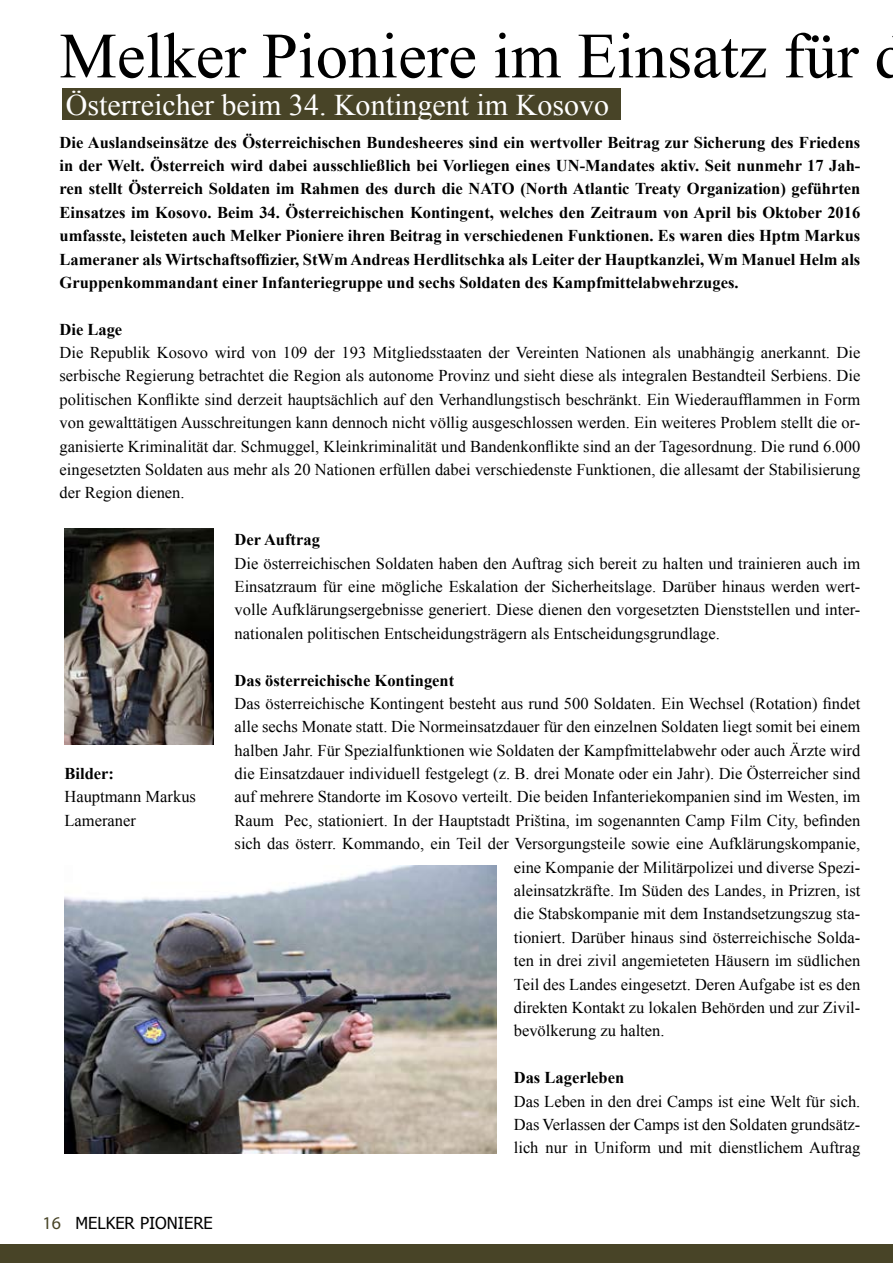
<style>
.page{position:relative;width:893px;height:1263px;background:#fff}
.page>*{position:absolute;margin:0;border:0;box-sizing:border-box;transform-origin:0 0}
.t1{font:64.5px "Times New Roman";color:#000}
.t2{font:30px "Times New Roman";color:#fff}
.t3{font:16.5px/23.4px "Times New Roman";color:#000;text-align:justify}
.t4{font:700 16.5px/23.4px "Times New Roman";color:#000;text-align:justify}
.t5{font:16.5px "Tahoma";color:#000}
.s1{font-family:"Myriad Pro";font-size:18px;color:#484427}
</style>
<div class="page">
<div style="left:62px;top:89px;width:559px;height:31px;background:#484427"></div>
<div style="left:0;top:1244px;width:893px;height:19px;background:#484427"></div>
<img style="left:64px;top:529px;width:149px;height:216px">
<img style="left:64px;top:865px;width:433px;height:288px">
<h1 class="t1" style="left:60px;top:12px;width:849px">Melker Pioniere im Einsatz für d</h1>
<h2 class="t2" style="left:66px;top:85px;width:545px">Österreicher beim 34. Kontingent im Kosovo</h2>
<p class="t4" style="left:60px;top:130px;width:802px">Die Auslandseinsätze des Österreichischen Bundesheeres sind ein wertvoller Beitrag zur Sicherung des Friedens in der Welt. Österreich wird dabei ausschließlich bei Vorliegen eines UN-Mandates aktiv. Seit nunmehr 17 Jah&shy;ren stellt Österreich Soldaten im Rahmen des durch die NATO (North Atlantic Treaty Organization) geführten Einsatzes im Kosovo. Beim 34. Österreichischen Kontingent, welches den Zeitraum von April bis Oktober 2016 umfasste, leisteten auch Melker Pioniere ihren Beitrag in verschiedenen Funktionen. Es waren dies Hptm Markus Lameraner als Wirtschaftsoffizier, StWm Andreas Herdlitschka als Leiter der Hauptkanzlei, Wm Manuel Helm als Gruppenkommandant einer Infanteriegruppe und sechs Soldaten des Kampfmittelabwehrzuges.</p>
<p class="t4" style="left:60px;top:317px;width:64px">Die Lage</p>
<p class="t3" style="left:60px;top:341px;width:802px">Die Republik Kosovo wird von 109 der 193 Mitgliedsstaaten der Vereinten Nationen als unabhängig anerkannt. Die serbische Regierung betrachtet die Region als autonome Provinz und sieht diese als integralen Bestandteil Serbiens. Die politischen Konflikte sind derzeit hauptsächlich auf den Verhandlungstisch beschränkt. Ein Wiederaufflammen in Form von gewalttätigen Ausschreitungen kann dennoch nicht völlig ausgeschlossen werden. Ein weiteres Problem stellt die or&shy;ganisierte Kriminalität dar. Schmuggel, Kleinkriminalität und Bandenkonflikte sind an der Tagesordnung. Die rund 6.000 eingesetzten Soldaten aus mehr als 20 Nationen erfüllen dabei verschiedenste Funktionen, die allesamt der Stabilisierung der Region dienen.</p>
<p class="t4" style="left:235px;top:527px;width:87px">Der Auftrag</p>
<p class="t3" style="left:235px;top:551px;width:627px">Die österreichischen Soldaten haben den Auftrag sich bereit zu halten und trainieren auch im Einsatzraum für eine mögliche Eskalation der Sicherheitslage. Darüber hinaus werden wert&shy;volle Aufklärungsergebnisse generiert. Diese dienen den vorgesetzten Dienststellen und inter&shy;nationalen politischen Entscheidungsträgern als Entscheidungsgrundlage.</p>
<p class="t4" style="left:235px;top:668px;width:221px">Das österreichische Kontingent</p>
<p class="t3" style="left:235px;top:691px;width:627px">Das österreichische Kontingent besteht aus rund 500 Soldaten. Ein Wechsel (Rotation) findet</p>
<p class="t3" style="left:235px;top:715px;width:627px">alle sechs Monate statt. Die Normeinsatzdauer für den einzelnen Soldaten liegt somit bei einem</p>
<p class="t3" style="left:235px;top:738px;width:627px">halben Jahr. Für Spezialfunktionen wie Soldaten der Kampfmittelabwehr oder auch Ärzte wird</p>
<p class="t3" style="left:235px;top:761px;width:627px">die Einsatzdauer individuell festgelegt (z. B. drei Monate oder ein Jahr). Die Österreicher sind</p>
<p class="t3" style="left:235px;top:785px;width:627px">auf mehrere Standorte im Kosovo verteilt. Die beiden Infanteriekompanien sind im Westen, im</p>
<p class="t3" style="left:235px;top:808px;width:627px">Raum Pec, stationiert. In der Hauptstadt Priština, im sogenannten Camp Film City, befinden</p>
<p class="t3" style="left:235px;top:832px;width:627px">sich das österr. Kommando, ein Teil der Versorgungsteile sowie eine Aufklärungskompanie,</p>
<p class="t3" style="left:514px;top:855px;width:348px">eine Kompanie der Militärpolizei und diverse Spezi-</p>
<p class="t3" style="left:514px;top:878px;width:348px">aleinsatzkräfte. Im Süden des Landes, in Prizren, ist</p>
<p class="t3" style="left:514px;top:902px;width:348px">die Stabskompanie mit dem Instandsetzungszug sta-</p>
<p class="t3" style="left:514px;top:925px;width:348px">tioniert. Darüber hinaus sind österreichische Solda-</p>
<p class="t3" style="left:514px;top:949px;width:348px">ten in drei zivil angemieteten Häusern im südlichen</p>
<p class="t3" style="left:514px;top:972px;width:348px">Teil des Landes eingesetzt. Deren Aufgabe ist es den</p>
<p class="t3" style="left:514px;top:995px;width:348px">direkten Kontakt zu lokalen Behörden und zur Zivil-</p>
<p class="t3" style="left:514px;top:1019px;width:152px">bevölkerung zu halten.</p>
<p class="t4" style="left:514px;top:1065px;width:112px">Das Lagerleben</p>
<p class="t3" style="left:514px;top:1089px;width:348px">Das Leben in den drei Camps ist eine Welt für sich.<br>Das Verlassen der Camps ist den Soldaten grundsätz&shy;lich nur in Uniform und mit dienstlichem Auftrag</p>
<p class="t4" style="left:64px;top:761px;width:51px">Bilder:</p>
<p class="t3" style="left:64px;top:785px;width:133px">Hauptmann Markus<br>Lameraner</p>
<p class="t5" style="left:42px;top:1212px;width:172px"><span class="s1">16</span> MELKER PIONIERE</p>
</div>
